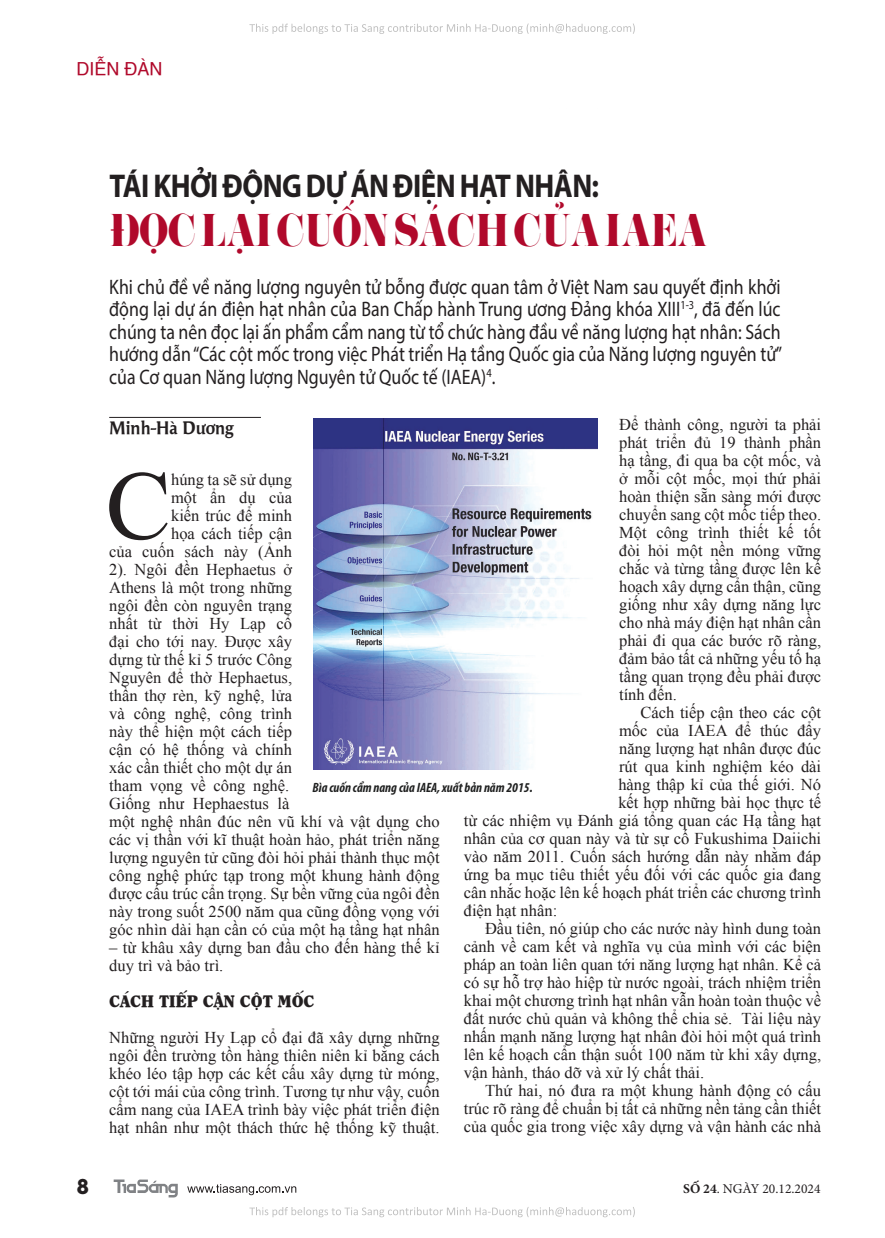
<style>
.page{position:relative;width:885px;height:1238px;background:#fff}
.page>*{position:absolute;margin:0;border:0;box-sizing:border-box;transform-origin:0 0}
.t1{font:98.1px "Times New Roman";color:#231f20}
.t2{font:40.95px "UVF Pistilli";letter-spacing:-.04em;color:#b0092b;scale:.86 1}
.t3{font:700 33px "Myriad Pro";letter-spacing:-.02em;color:#231f20;scale:.88 1}
.t4{font:21px/22.5px "Myriad Pro";color:#231f20;text-align:justify;scale:.85 1}
.t5{font:700 21px "LCB Lubalin";color:#231f20}
.t6{font:700 18px "SFU Angie";color:#231f20;scale:.9 1}
.t7{font:18px "SFU Helvetica";color:#b0092b}
.t8{font:16.5px/18px "Times New Roman";color:#231f20;text-align:justify}
.t9{font:900 16.5px "SFU Clearface";color:#231f20}
.t10{font:italic 700 condensed 13.5px "Myriad Pro";color:#1f2020}
.t11{font:13.5px "Minion Pro";color:#231f20}
.s1{font-weight:700}
</style>
<div class="page">
<img style="left:313px;top:418px;width:284px;height:351px">
<hr style="left:109px;top:417px;width:152px;height:1px;background:#231f20">
<svg style="left:114px;top:1179px;width:64px;height:18px"></svg>
<svg style="left:187px;top:1184px;width:109px;height:11px"></svg>
<svg style="left:249px;top:23px;width:385px;height:11px"></svg>
<svg style="left:249px;top:1207px;width:385px;height:10px"></svg>
<p class="t7" style="left:77px;top:55px;width:88px">DIỄN ĐÀN</p>
<h3 class="t3" style="left:109px;top:164px;width:557px">TÁI KHỞI ĐỘNG DỰ ÁN ĐIỆN HẠT NHÂN:</h3>
<h2 class="t2" style="left:109px;top:197px;width:697px">ĐỌC LẠI CUỐN SÁCH CỦA IAEA</h2>
<p class="t4" style="left:109px;top:275px;width:793px">Khi chủ đề về năng lượng nguyên tử bỗng được quan tâm ở Việt Nam sau quyết định khởi động lại dự án điện hạt nhân của Ban Chấp hành Trung ương Đảng khóa XIII<sup>1-3</sup>, đã đến lúc chúng ta nên đọc lại ấn phẩm cẩm nang từ tổ chức hàng đầu về năng lượng hạt nhân: Sách hướng dẫn “Các cột mốc trong việc Phát triển Hạ tầng Quốc gia của Năng lượng nguyên tử” của Cơ quan Năng lượng Nguyên tử Quốc tế (IAEA)<sup>4</sup>.</p>
<p class="t6" style="left:109px;top:413px;width:140px">Minh-Hà Dương</p>
<p class="t8" style="left:619px;top:415px;width:203px">Để thành công, người ta phải phát triển đủ 19 thành phần hạ tầng, đi qua ba cột mốc, và ở mỗi cột mốc, mọi thứ phải hoàn thiện sẵn sàng mới được chuyển sang cột mốc tiếp theo.<br>Một công trình thiết kế tốt đòi hỏi một nền móng vững chắc và từng tầng được lên kế hoạch xây dựng cẩn thận, cũng giống như xây dựng năng lực cho nhà máy điện hạt nhân cần phải đi qua các bước rõ ràng, đảm bảo tất cả những yếu tố hạ tầng quan trọng đều phải được tính đến.</p>
<p class="t8" style="left:640px;top:703px;width:182px">Cách tiếp cận theo các cột</p>
<p class="t8" style="left:619px;top:721px;width:203px">mốc của IAEA để thúc đẩy</p>
<p class="t8" style="left:619px;top:739px;width:203px">năng lượng hạt nhân được đúc</p>
<p class="t8" style="left:619px;top:757px;width:203px">rút qua kinh nghiệm kéo dài</p>
<p class="t8" style="left:618px;top:775px;width:204px">hàng thập kỉ của thế giới. Nó</p>
<p class="t8" style="left:618px;top:793px;width:204px">kết hợp những bài học thực tế</p>
<p class="t8" style="left:463px;top:811px;width:359px">từ các nhiệm vụ Đánh giá tổng quan các Hạ tầng hạt</p>
<p class="t8" style="left:463px;top:829px;width:359px">nhân của cơ quan này và từ sự cố Fukushima Daiichi</p>
<p class="t8" style="left:463px;top:847px;width:359px">vào năm 2011. Cuốn sách hướng dẫn này nhằm đáp</p>
<p class="t8" style="left:463px;top:865px;width:359px">ứng ba mục tiêu thiết yếu đối với các quốc gia đang</p>
<p class="t8" style="left:463px;top:883px;width:359px">cân nhắc hoặc lên kế hoạch phát triển các chương trình</p>
<p class="t8" style="left:463px;top:901px;width:95px">điện hạt nhân:</p>
<p class="t8" style="left:485px;top:919px;width:337px">Đầu tiên, nó giúp cho các nước này hình dung toàn</p>
<p class="t8" style="left:463px;top:937px;width:359px">cảnh về cam kết và nghĩa vụ của mình với các biện</p>
<p class="t8" style="left:463px;top:955px;width:359px">pháp an toàn liên quan tới năng lượng hạt nhân. Kể cả</p>
<p class="t8" style="left:463px;top:973px;width:359px">có sự hỗ trợ hào hiệp từ nước ngoài, trách nhiệm triển</p>
<p class="t8" style="left:463px;top:991px;width:359px">khai một chương trình hạt nhân vẫn hoàn toàn thuộc về</p>
<p class="t8" style="left:463px;top:1009px;width:359px">đất nước chủ quản và không thể chia sẻ. Tài liệu này</p>
<p class="t8" style="left:463px;top:1027px;width:359px">nhấn mạnh năng lượng hạt nhân đòi hỏi một quá trình</p>
<p class="t8" style="left:463px;top:1045px;width:359px">lên kế hoạch cẩn thận suốt 100 năm từ khi xây dựng,</p>
<p class="t8" style="left:463px;top:1063px;width:242px">vận hành, tháo dỡ và xử lý chất thải.</p>
<p class="t8" style="left:485px;top:1081px;width:337px">Thứ hai, nó đưa ra một khung hành động có cấu</p>
<p class="t8" style="left:463px;top:1099px;width:359px">trúc rõ ràng để chuẩn bị tất cả những nền tảng cần thiết</p>
<p class="t8" style="left:463px;top:1117px;width:359px">của quốc gia trong việc xây dựng và vận hành các nhà</p>
<h1 class="t1" style="left:106px;top:440px;width:67px">C</h1>
<p class="t8" style="left:171px;top:470px;width:122px">húng ta sẽ sử dụng</p>
<p class="t8" style="left:171px;top:488px;width:122px">một ẩn dụ của</p>
<p class="t8" style="left:171px;top:506px;width:122px">kiến trúc để minh</p>
<p class="t8" style="left:171px;top:524px;width:122px">họa cách tiếp cận</p>
<p class="t8" style="left:109px;top:542px;width:184px">của cuốn sách này (Ảnh</p>
<p class="t8" style="left:109px;top:560px;width:184px">2). Ngôi đền Hephaetus ở</p>
<p class="t8" style="left:109px;top:578px;width:184px">Athens là một trong những</p>
<p class="t8" style="left:109px;top:596px;width:184px">ngôi đền còn nguyên trạng</p>
<p class="t8" style="left:109px;top:614px;width:184px">nhất từ thời Hy Lạp cổ</p>
<p class="t8" style="left:109px;top:632px;width:184px">đại cho tới nay. Được xây</p>
<p class="t8" style="left:109px;top:650px;width:184px">dựng từ thế kỉ 5 trước Công</p>
<p class="t8" style="left:109px;top:668px;width:184px">Nguyên để thờ Hephaetus,</p>
<p class="t8" style="left:109px;top:686px;width:184px">thần thợ rèn, kỹ nghệ, lửa</p>
<p class="t8" style="left:109px;top:704px;width:184px">và công nghệ, công trình</p>
<p class="t8" style="left:109px;top:722px;width:184px">này thể hiện một cách tiếp</p>
<p class="t8" style="left:109px;top:740px;width:184px">cận có hệ thống và chính</p>
<p class="t8" style="left:109px;top:758px;width:184px">xác cần thiết cho một dự án</p>
<p class="t8" style="left:109px;top:776px;width:182px">tham vọng về công nghệ.</p>
<p class="t8" style="left:109px;top:794px;width:182px">Giống như Hephaestus là</p>
<p class="t8" style="left:109px;top:812px;width:332px">một nghệ nhân đúc nên vũ khí và vật dụng cho</p>
<p class="t8" style="left:109px;top:830px;width:332px">các vị thần với kĩ thuật hoàn hảo, phát triển năng</p>
<p class="t8" style="left:109px;top:848px;width:332px">lượng nguyên tử cũng đòi hỏi phải thành thục một</p>
<p class="t8" style="left:109px;top:866px;width:332px">công nghệ phức tạp trong một khung hành động</p>
<p class="t8" style="left:109px;top:884px;width:332px">được cấu trúc cẩn trọng. Sự bền vững của ngôi đền</p>
<p class="t8" style="left:109px;top:902px;width:332px">này trong suốt 2500 năm qua cũng đồng vọng với</p>
<p class="t8" style="left:109px;top:920px;width:332px">góc nhìn dài hạn cần có của một hạ tầng hạt nhân</p>
<p class="t8" style="left:109px;top:938px;width:332px">– từ khâu xây dựng ban đầu cho đến hàng thế kỉ duy trì và bảo trì.</p>
<p class="t9" style="left:109px;top:988px;width:207px">CÁCH TIẾP CẬN CỘT MỐC</p>
<p class="t8" style="left:109px;top:1028px;width:332px">Những người Hy Lạp cổ đại đã xây dựng những ngôi đền trường tồn hàng thiên niên kỉ bằng cách khéo léo tập hợp các kết cấu xây dựng từ móng, cột tới mái của công trình. Tương tự như vậy, cuốn cẩm nang của IAEA trình bày việc phát triển điện hạt nhân như một thách thức hệ thống kỹ thuật.</p>
<p class="t10" style="left:312px;top:779px;width:222px">Bìa cuốn cẩm nang của IAEA, xuất bản năm 2015.</p>
<p class="t5" style="left:77px;top:1171px;width:14px">8</p>
<p class="t11" style="left:683px;top:1179px;width:139px"><span class="s1">SỐ 24</span>. NGÀY 20.12.2024</p>
</div>
